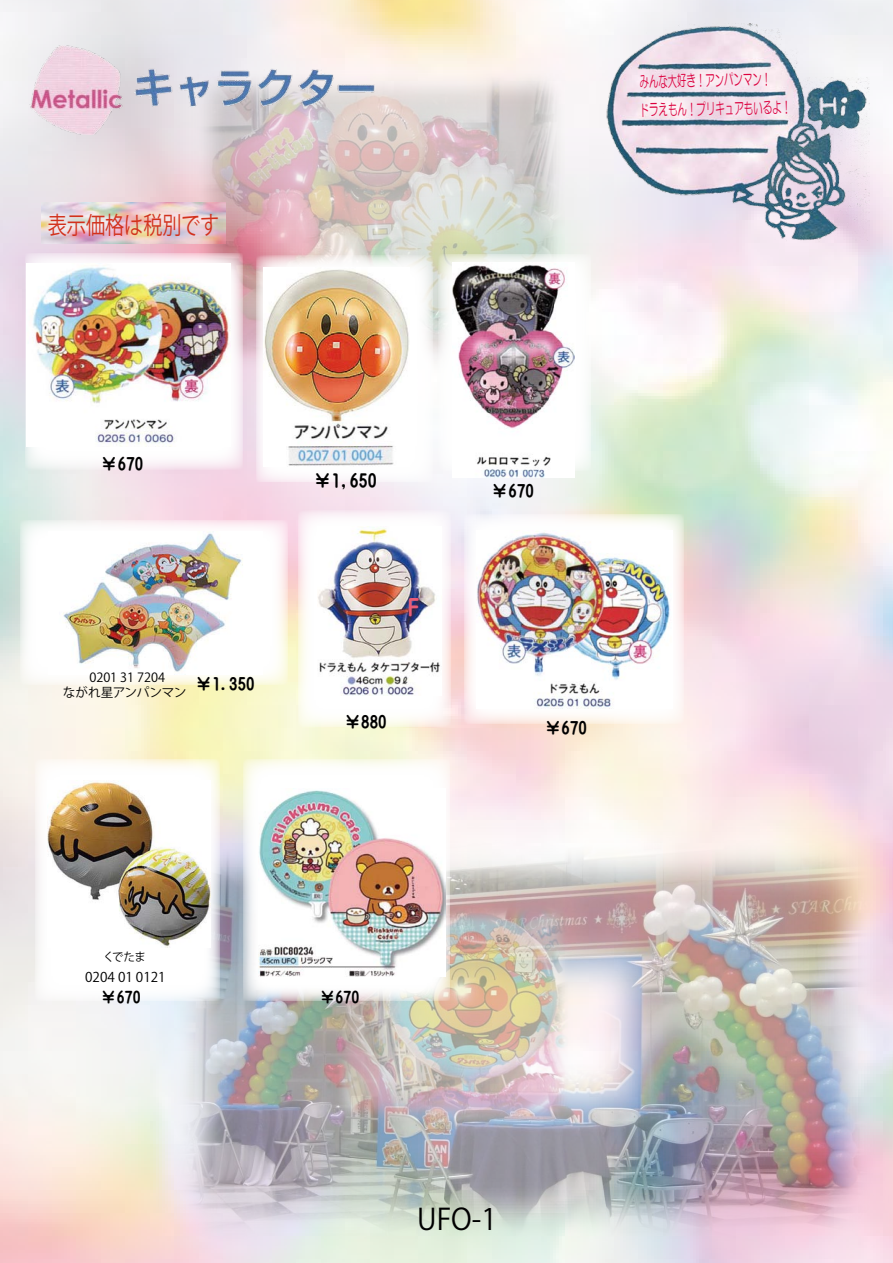
<style>
.page{position:relative;width:893px;height:1263px;background:#fff}
.page>*{position:absolute;margin:0;border:0;box-sizing:border-box;transform-origin:0 0}
.t1{font:29.25px "Koz Go Pro";color:#000;scale:.96 1}
.t2{font:24.15px "Koz Go Pro";color:#d2311c;scale:.79 1}
.t3{font:22.65px "Yenti EG Extra SJIS";color:#ea5d77}
.t4{font:18px "Yenti EG Extra SJIS";color:#000}
.t5{font:16.95px "Yenti EG Extra SJIS";color:#000}
.t6{font:15.9px "Yenti EG Extra SJIS";color:#000}
.t7{font:15.6px "HG Maru Gothic MPRO";color:#dc013e;scale:.61 1}
.t8{font:15.45px "HG Maru Gothic MPRO";color:#dc013e;scale:.61 1}
.t9{font:13.5px "Koz Go Pro";color:#000}
.t10{font:12.6px/15.1px "Koz Go Pro";color:#000;text-align:center}
.t11{font:11.4px "Koz Go Pro";color:#000}
</style>
<div class="page">
<img style="left:0;top:0;width:893px;height:1263px">
<h2 class="t2" style="left:48px;top:210px;width:219px">表示価格は税別です</h2>
<p class="t8" style="left:639px;top:74px;width:217px;rotate:-1deg">みんな大好き！アンパンマン！</p>
<p class="t7" style="left:639px;top:102px;width:250px;rotate:-1deg">ドラえもん！プリキュアもいるよ！</p>
<p class="t5" style="left:101px;top:456px;width:44px">￥670</p>
<p class="t10" style="left:63px;top:670px;width:125px">0201 31 7204<br>ながれ星アンパンマン</p>
<p class="t5" style="left:195px;top:676px;width:61px">￥1.350</p>
<p class="t4" style="left:314px;top:471px;width:65px">￥1,650</p>
<h3 class="t3" style="left:408px;top:596px;width:13px">F</h3>
<p class="t5" style="left:492px;top:482px;width:44px">￥670</p>
<p class="t5" style="left:344px;top:713px;width:44px">￥880</p>
<p class="t5" style="left:545px;top:719px;width:44px">￥670</p>
<p class="t11" style="left:103px;top:949px;width:44px">くでたま</p>
<p class="t9" style="left:85px;top:968px;width:82px">0204 01 0121</p>
<p class="t6" style="left:101px;top:989px;width:41px">￥670</p>
<p class="t6" style="left:320px;top:989px;width:41px">￥670</p>
<h1 class="t1" style="left:417px;top:1200px;width:84px">UFO-1</h1>
</div>
